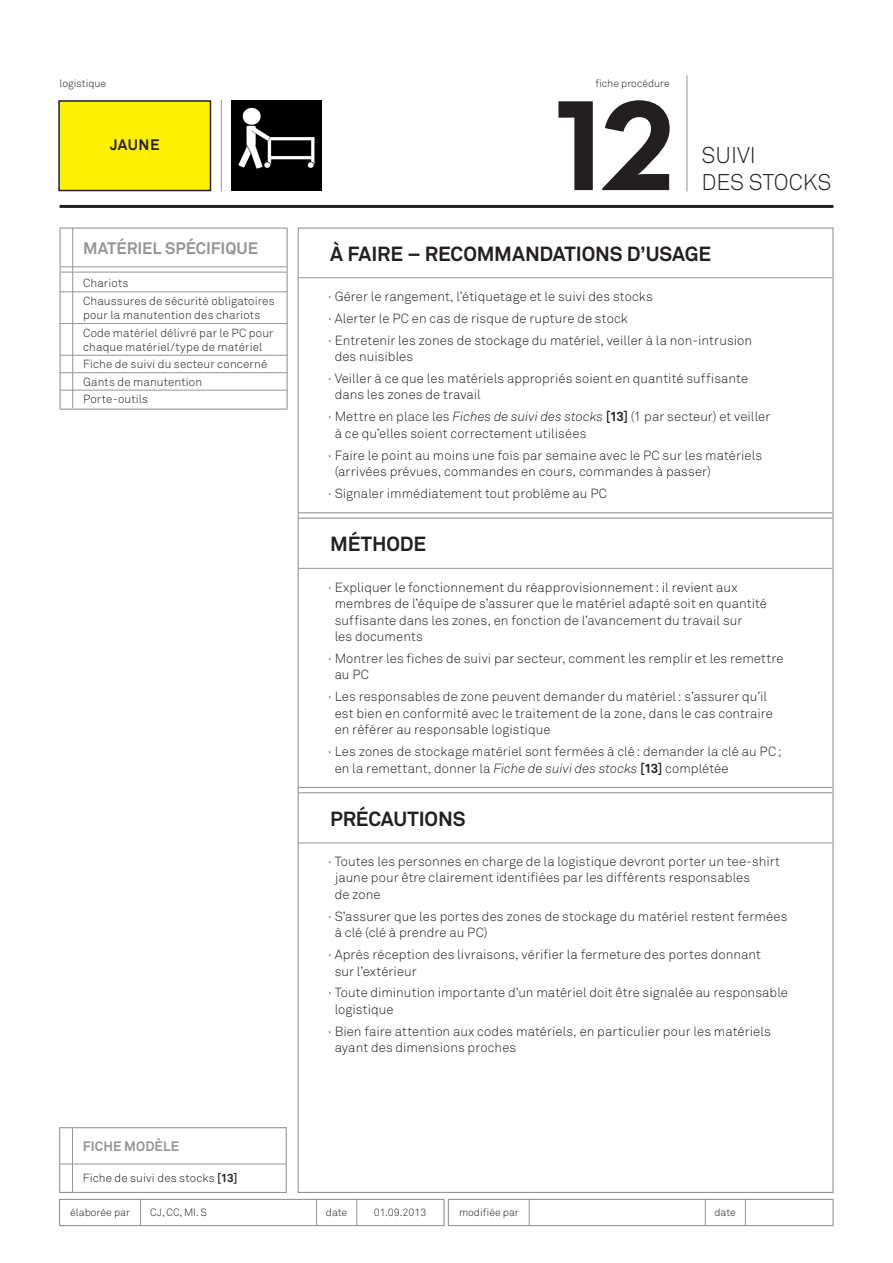
<style>
.page{position:relative;width:893px;height:1263px;background:#fff}
.page>*{position:absolute;margin:0;border:0;box-sizing:border-box;transform-origin:0 0}
.t1{font:130.5px "Neutra Text Bold Alt";color:#231f20}
.t2{font:300 22.5px/27px "Akkurat";color:#231f20}
.t3{font:700 20.25px "Akkurat";letter-spacing:-.005em;color:#231f20}
.t4{font:700 16.5px "Akkurat";letter-spacing:-.005em;color:#939598}
.t5{font:700 15px "Akkurat";letter-spacing:.04em;color:#231f20}
.t6{font:700 13.5px "Akkurat";letter-spacing:.005em;color:#939598}
.t7{font:300 13.2px/16.5px "Akkurat";letter-spacing:.005em;color:#231f20}
.t8{font:300 11.7px/17.4px "Akkurat";letter-spacing:.01em;color:#231f20}
.t9{font:300 10.5px "Akkurat";color:#231f20}
.s1{font-weight:700}
.s2{font-style:italic}
</style>
<div class="page">
<hr style="left:60px;top:205px;width:773px;height:3px;background:#231f20">
<div style="left:59px;top:1199px;width:386px;height:27px;border:1px solid #939598"></div>
<div style="left:448px;top:1199px;width:386px;height:27px;border:1px solid #939598"></div>
<svg style="left:140px;top:1199px;width:1px;height:27px"></svg>
<svg style="left:529px;top:1199px;width:1px;height:27px"></svg>
<svg style="left:356px;top:1199px;width:1px;height:27px"></svg>
<svg style="left:745px;top:1199px;width:1px;height:27px"></svg>
<svg style="left:316px;top:1199px;width:1px;height:27px"></svg>
<svg style="left:705px;top:1199px;width:1px;height:27px"></svg>
<hr style="left:221px;top:100px;width:1px;height:92px;background:#939598">
<img style="left:232px;top:101px;width:89px;height:89px">
<hr style="left:299px;top:277px;width:533px;height:1px;background:#939598">
<hr style="left:299px;top:512px;width:533px;height:1px;background:#939598">
<hr style="left:299px;top:517px;width:533px;height:2px;background:#939598">
<hr style="left:299px;top:568px;width:533px;height:1px;background:#939598">
<hr style="left:299px;top:787px;width:533px;height:1px;background:#939598">
<hr style="left:299px;top:792px;width:533px;height:1px;background:#939598">
<hr style="left:299px;top:843px;width:533px;height:1px;background:#939598">
<hr style="left:61px;top:267px;width:226px;height:1px;background:#939598">
<hr style="left:61px;top:272px;width:226px;height:1px;background:#939598">
<hr style="left:60px;top:227px;width:228px;height:2px;background:#939598">
<hr style="left:60px;top:229px;width:1px;height:38px;background:#939598">
<hr style="left:287px;top:229px;width:1px;height:38px;background:#939598">
<hr style="left:60px;top:272px;width:1px;height:137px;background:#939598">
<hr style="left:287px;top:272px;width:1px;height:137px;background:#939598">
<hr style="left:60px;top:409px;width:228px;height:1px;background:#939598">
<hr style="left:60px;top:292px;width:227px;height:1px;background:#939598">
<hr style="left:60px;top:323px;width:227px;height:1px;background:#939598">
<hr style="left:60px;top:355px;width:227px;height:1px;background:#939598">
<hr style="left:60px;top:372px;width:227px;height:1px;background:#939598">
<hr style="left:60px;top:390px;width:227px;height:1px;background:#939598">
<hr style="left:72px;top:228px;width:1px;height:180px;background:#939598">
<hr style="left:72px;top:1164px;width:214px;height:1px;background:#939598">
<svg style="left:59px;top:1127px;width:13px;height:1px"></svg>
<hr style="left:59px;top:1128px;width:1px;height:36px;background:#939598">
<hr style="left:72px;top:1127px;width:215px;height:1px;background:#939598">
<hr style="left:286px;top:1128px;width:1px;height:36px;background:#939598">
<svg style="left:286px;top:1164px;width:1px;height:28px"></svg>
<hr style="left:72px;top:1192px;width:215px;height:1px;background:#939598">
<hr style="left:72px;top:1128px;width:1px;height:36px;background:#939598">
<svg style="left:59px;top:1164px;width:14px;height:29px"></svg>
<hr style="left:687px;top:75px;width:1px;height:117px;background:#939598">
<div style="left:59px;top:101px;width:151px;height:89px;background:#fff101"></div>
<div style="left:58px;top:100px;width:153px;height:91px;border:2px solid #231f20"></div>
<p class="t9" style="left:60px;top:77px;width:48px">logistique</p>
<p class="t5" style="left:110px;top:135px;width:51px">JAUNE</p>
<p class="t4" style="left:83px;top:238px;width:35px">MATÉRIEL</p>
<p class="t4" style="left:165px;top:238px;width:95px">SPÉCIFIQUE</p>
<p class="t8" style="left:83px;top:274px;width:193px">Chariots<br>Chaussures de sécurité obligatoires</p>
<p class="t8" style="left:83px;top:306px;width:192px">pour la manutention des chariots<br>Code matériel délivré par le PC pour</p>
<p class="t8" style="left:83px;top:338px;width:186px">chaque matériel/type de matériel<br>Fiche de suivi du secteur concerné<br>Gants de manutention<br>Porte-outils</p>
<p class="t6" style="left:83px;top:1138px;width:98px">FICHE MODÈLE</p>
<p class="t8" style="left:83px;top:1169px;width:156px">Fiche de suivi des stocks <span class="s1">[13]</span></p>
<p class="t9" style="left:595px;top:77px;width:76px">fiche procédure</p>
<h1 class="t1" style="left:554px;top:64px;width:122px">12</h1>
<h2 class="t2" style="left:701px;top:142px;width:15px">suivi des</h2>
<h2 class="t2" style="left:749px;top:169px;width:55px">stocks</h2>
<h3 class="t3" style="left:330px;top:241px;width:108px">ÀFAIRE – REC</h3>
<h3 class="t3" style="left:463px;top:241px;width:235px">OMMANDATI ONS D’USAGE</h3>
<p class="t7" style="left:328px;top:285px;width:425px;line-height:21.8px">· Gérer le rangement, l’étiquetage et le suivi des stocks<br>· Alerter le PC en cas de risque de rupture de stock<br>· Entretenir les zones de stockage du matériel, veiller à la non-intrusion</p>
<p class="t7" style="left:328px;top:345px;width:422px;line-height:21.8px;text-indent:7px">des nuisibles<br>· Veiller à ce que les matériels appropriés soient en quantité suffisante</p>
<p class="t7" style="left:328px;top:384px;width:444px;line-height:21.8px;text-indent:7px">dans les zones de travail<br>· Mettre en place les <span class="s2">Fiches de suivi des stocks</span> <span class="s1">[13]</span> (1 par secteur) et veiller</p>
<p class="t7" style="left:328px;top:422px;width:436px;line-height:21.8px;text-indent:7px">à ce qu’elles soient correctement utilisées<br>· Faire le point au moins une fois par semaine avec le PC sur les matériels</p>
<p class="t7" style="left:328px;top:460px;width:384px;line-height:21.8px;text-indent:7px">(arrivées prévues, commandes en cours, commandes à passer) · Signaler immédiatement tout problème au PC</p>
<h3 class="t3" style="left:330px;top:531px;width:97px">MÉTHODE</h3>
<p class="t7" style="left:335px;top:578px;width:434px;text-indent:-7px">· Expliquer le fonctionnement du réapprovisionnement: il revient aux membres de l’équipe de s’assurer que le matériel adapté soit en quantité suffisante dans les zones, en fonction de l’avancement du travail sur<br>les documents</p>
<p class="t7" style="left:335px;top:650px;width:450px;text-indent:-7px">· Montrer les fiches de suivi par secteur, comment les remplir et les remettre au PC</p>
<p class="t7" style="left:335px;top:688px;width:440px;text-indent:-7px">· Les responsables de zone peuvent demander du matériel: s’assurer qu’il est bien en conformité avec le traitement de la zone, dans le cas contraire en référer au responsable logistique</p>
<p class="t7" style="left:335px;top:743px;width:448px;text-indent:-7px">· Les zones de stockage matériel sont fermées à clé: demander la clé au PC; en la remettant, donner la <span class="s2">Fiche de suivi des stocks</span> <span class="s1">[13]</span> complétée</p>
<h3 class="t3" style="left:330px;top:806px;width:137px">PRÉCAUTIONS</h3>
<p class="t7" style="left:335px;top:853px;width:447px;text-indent:-7px">· Toutes les personnes en charge de la logistique devront porter un tee-shirt jaune pour être clairement identifiées par les différents responsables<br>de zone</p>
<p class="t7" style="left:335px;top:907px;width:454px;text-indent:-7px">· S’assurer que les portes des zones de stockage du matériel restent fermées à clé (clé à prendre au PC)</p>
<p class="t7" style="left:335px;top:946px;width:428px;text-indent:-7px">· Après réception des livraisons, vérifier la fermeture des portes donnant sur l’extérieur</p>
<p class="t7" style="left:335px;top:984px;width:455px;text-indent:-7px">· Toute diminution importante d’un matériel doit être signalée au responsable logistique</p>
<p class="t7" style="left:335px;top:1022px;width:438px;text-indent:-7px">· Bien faire attention aux codes matériels, en particulier pour les matériels ayant des dimensions proches</p>
<p class="t9" style="left:70px;top:1206px;width:61px">élaborée par</p>
<p class="t9" style="left:150px;top:1206px;width:58px">CJ, CC, Mi . S</p>
<p class="t9" style="left:326px;top:1206px;width:23px">date</p>
<p class="t9" style="left:374px;top:1206px;width:54px">01.09.2013</p>
<p class="t9" style="left:459px;top:1206px;width:61px">modifiée par</p>
<p class="t9" style="left:714px;top:1206px;width:23px">date</p>
</div>
